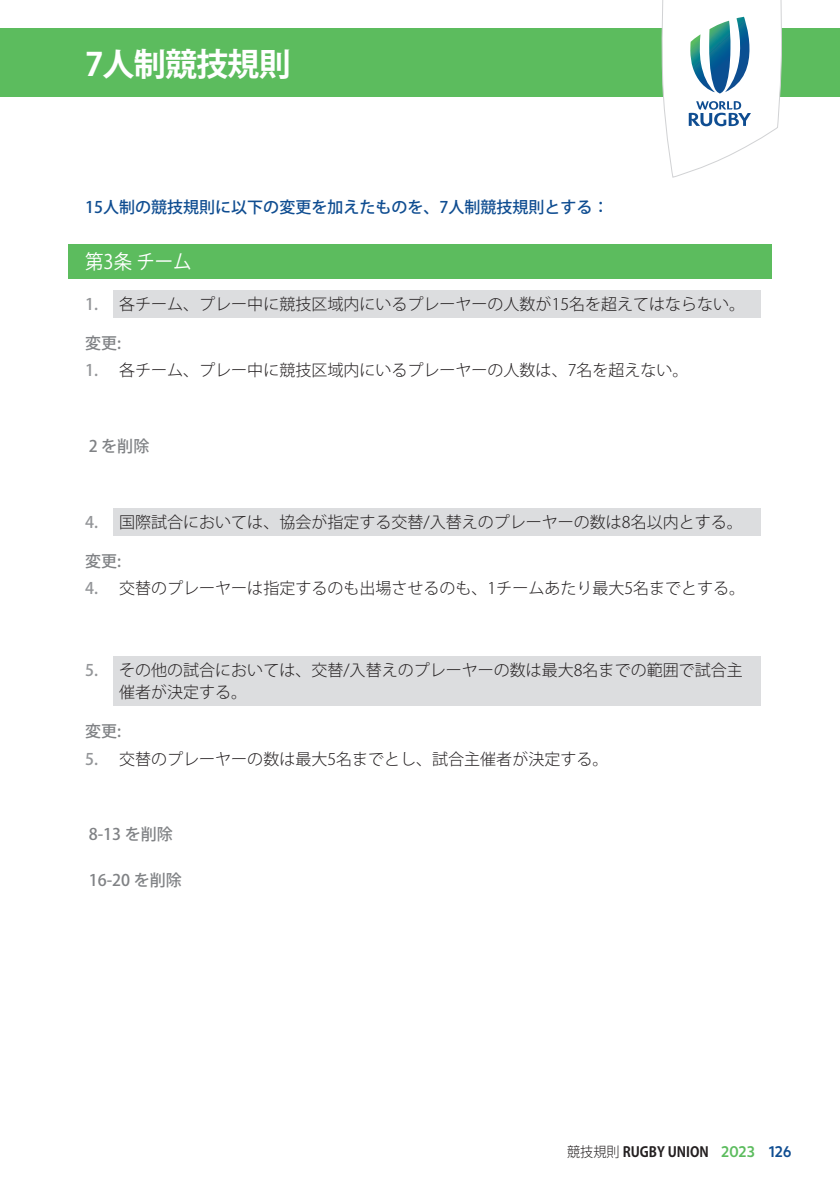
<style>
.page{position:relative;width:840px;height:1191px;background:#fff}
.page>*{position:absolute;margin:0;border:0;box-sizing:border-box;transform-origin:0 0}
.t1{font:700 32px "Koz Go Pro";letter-spacing:-.025em;color:#fff}
.t2{font:20px "Koz Go Pro";color:#fff;scale:.92 1}
.t3{font:300 16px/22px "Koz Go Pro";color:#231f20}
.t4{font:500 16px "Koz Go Pro";color:#0f4d91}
.t5{font:500 16px "Koz Go Pro";color:#808285}
.t6{font:700 14px "Koz Go Pro";color:#231f20;scale:.94 1}
.s1{font-weight:500;color:#939598}
.s2{font-weight:300}
.s3{font-family:"Webb Ellis Cup";font-size:16px;color:#5cbc5e}
.s4{font-family:"Webb Ellis Cup";font-size:16px;color:#0f4d91}
</style>
<div class="page">
<div style="left:0;top:28px;width:839px;height:68px;background:#5cbc5e"></div>
<svg style="left:661px;top:0;width:120px;height:178px"></svg>
<div style="left:68px;top:244px;width:703px;height:35px;background:#5cbc5e"></div>
<div style="left:113px;top:290px;width:647px;height:27px;background:#dcdddf"></div>
<div style="left:113px;top:508px;width:647px;height:27px;background:#dcdddf"></div>
<div style="left:113px;top:656px;width:647px;height:49px;background:#dcdddf"></div>
<h1 class="t1" style="left:85px;top:44px;width:207px">7人制競技規則</h1>
<p class="t4" style="left:85px;top:196px;width:524px">15人制の競技規則に以下の変更を加えたものを、7人制競技規則とする：</p>
<p class="t2" style="left:85px;top:248px;width:117px">第3条 チーム</p>
<p class="t3" style="left:85px;top:293px;width:661px"><span class="s1">1.</span> 各チーム 、プレー中に競技区域内にいるプレーヤーの人数が15名を超えてはならない 。</p>
<p class="t5" style="left:85px;top:332px;width:37px">変更:</p>
<p class="t3" style="left:85px;top:359px;width:604px"><span class="s1">1.</span> 各チーム 、プレー中に競技区域内にいるプレーヤーの人数は 、7名を超えない 。</p>
<p class="t5" style="left:89px;top:436px;width:62px">2 を削除</p>
<p class="t3" style="left:85px;top:511px;width:658px"><span class="s1">4.</span> 国際試合においては 、協会が指定する交替/入替えのプレーヤーの数は8名以内とする 。</p>
<p class="t5" style="left:85px;top:550px;width:37px">変更:</p>
<p class="t3" style="left:85px;top:577px;width:661px"><span class="s1">4.</span> 交替のプレーヤーは指定するのも出場させるのも 、1チームあたり最大5名までとする 。</p>
<p class="t3" style="left:119px;top:659px;width:624px;text-indent:-34px"><span class="s1">5.</span> その他の試合においては 、交替/入替えのプレーヤーの数は最大8名までの範囲で試合主催者が決定する 。</p>
<p class="t5" style="left:85px;top:720px;width:37px">変更:</p>
<p class="t3" style="left:85px;top:748px;width:524px"><span class="s1">5.</span> 交替のプレーヤーの数は最大5名までとし 、試合主催者が決定する 。</p>
<p class="t5" style="left:89px;top:824px;width:86px">8-13 を削除</p>
<p class="t5" style="left:89px;top:870px;width:95px">16-20 を削除</p>
<p class="t6" style="left:567px;top:1143px;width:240px"><span class="s2">競技規則</span> RUGBY UNION <span class="s3">2023</span> <span class="s4">126</span></p>
</div>
